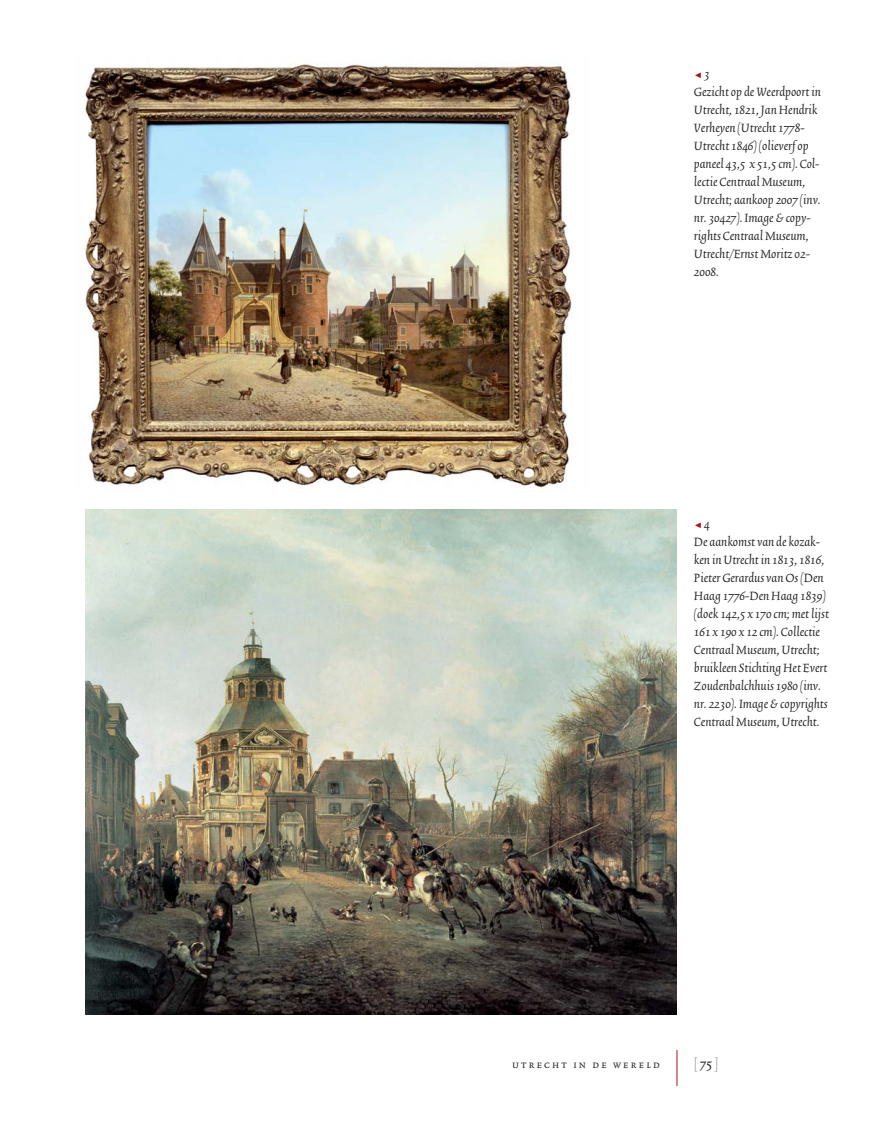
<style>
.page{position:relative;width:893px;height:1127px;background:#fff}
.page>*{position:absolute;margin:0;border:0;box-sizing:border-box;transform-origin:0 0}
.t1{font:16.5px "Trinite No 2 Rom Con";color:#939598}
.t2{font:italic 15px/18px "Trinite No 2";color:#231f20}
.t3{font:12px "Trinite No 2 Rom Con Exp";letter-spacing:.185em;color:#231f20}
.s1{color:#231f20}
</style>
<div class="page">
<hr style="left:677px;top:1050px;width:1px;height:36px;background:#b01016">
<img style="left:85px;top:64px;width:487px;height:425px">
<img style="left:85px;top:510px;width:592px;height:504px">
<p class="t2" style="left:694px;top:65px;width:128px;text-indent:10px">3<br>Gezicht op de Weerdpoort in<br>Utrecht, 1821, Jan Hendrik<br>Verheyen (Utrecht 1778-<br>Utrecht 1846) (olieverf op paneel 43,5 x 51,5 cm). Col&shy;lectie Centraal Museum,<br>Utrecht; aankoop 2007 (inv. nr. 30427). Image &amp; copy&shy;rights Centraal Museum,<br>Utrecht/Ernst Moritz 02-<br>2008.</p>
<p class="t2" style="left:694px;top:515px;width:136px;text-indent:10px">4<br>De aankomst van de kozak&shy;ken in Utrecht in 1813, 1816,<br>Pieter Gerardus van Os (Den<br>Haag 1776-Den Haag 1839) (doek 142,5 x 170 cm; met lijst<br>161 x 190 x 12 cm). Collectie<br>Centraal Museum, Utrecht; bruikleen Stichting Het Evert<br>Zoudenbalchhuis 1980 (inv. nr. 2230). Image &amp; copyrights<br>Centraal Museum, Utrecht.</p>
<p class="t3" style="left:512px;top:1057px;width:149px">utrecht in de wereld</p>
<p class="t1" style="left:694px;top:1056px;width:26px">[<span class="s1">75</span>]</p>
</div>
